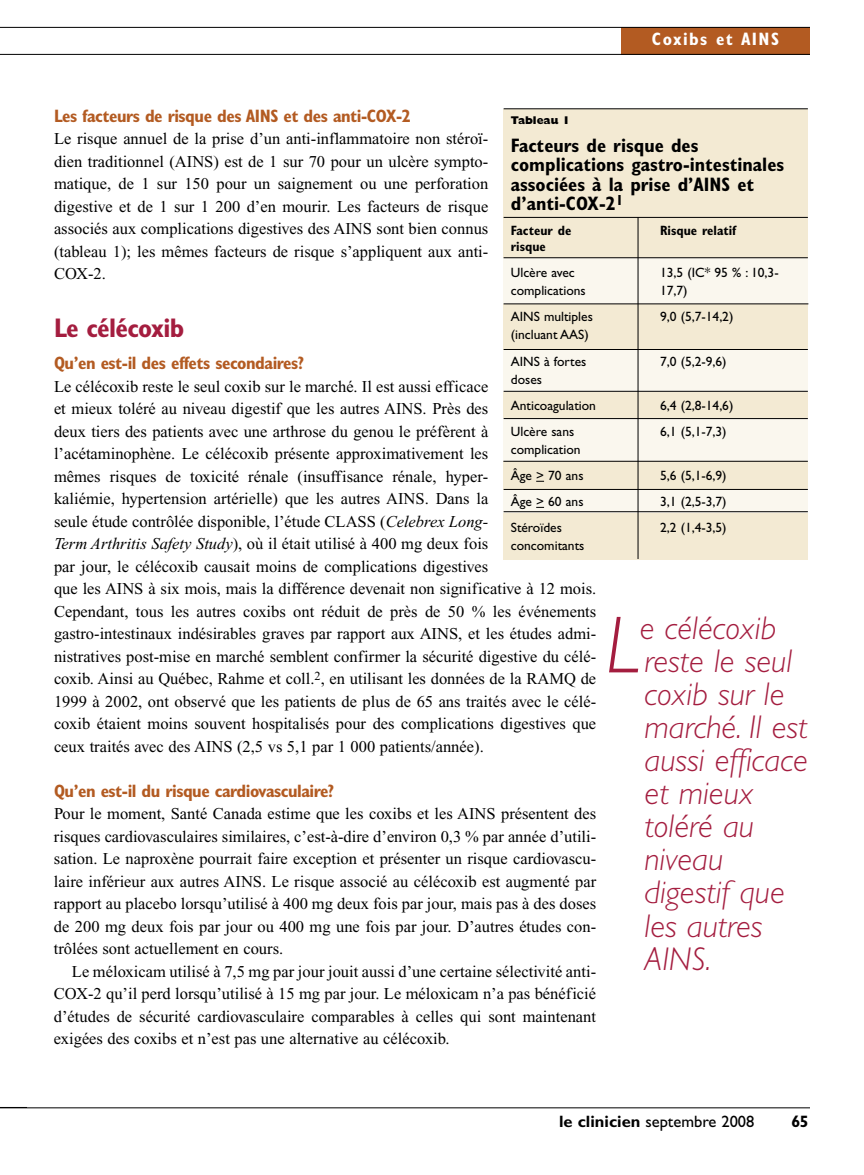
<style>
.page{position:relative;width:864px;height:1175px;background:#fff}
.page>*{position:absolute;margin:0;border:0;box-sizing:border-box;transform-origin:0 0}
.t1{font:italic 300 81.3px "Gill Sans";color:#a41d3f}
.t2{font:italic 300 33px/33px "Gill Sans";color:#a41d3f}
.t3{font:700 condensed 27px "Gill Sans";letter-spacing:-.025em;color:#a41d3f}
.t4{font:700 condensed 19.5px/19.5px "Gill Sans";color:#000}
.t5{font:700 condensed 18px "Gill Sans";letter-spacing:-.025em;color:#b35b22}
.t6{font:700 condensed 18px "Gill Sans";letter-spacing:.08em;color:#fff}
.t7{font:16.5px/22.5px "Times New Roman";color:#000;text-align:justify}
.t8{font:16.5px "Gill Sans";color:#000}
.t9{font:700 condensed 16.5px "Gill Sans";color:#000}
.t10{font:13.5px/26.1px "Gill Sans";color:#000}
.t11{font:700 condensed 13.5px "Gill Sans";color:#000}
.t12{font:800 11.25px "Gill Sans";color:#000}
.s1{font-style:italic}
.s2{font-weight:700}
</style>
<div class="page">
<div style="left:621px;top:28px;width:189px;height:27px;background:#b35b22"></div>
<hr style="left:0;top:27px;width:810px;height:1px;background:#000">
<hr style="left:0;top:54px;width:810px;height:1px;background:#000">
<hr style="left:0;top:1107px;width:810px;height:1px;background:#000">
<div style="left:504px;top:109px;width:304px;height:451px;background:#f3ead3"></div>
<div style="left:503px;top:258px;width:305px;height:45px;background:#faf7ee"></div>
<div style="left:504px;top:350px;width:304px;height:41px;background:#faf7ee"></div>
<div style="left:503px;top:418px;width:305px;height:42px;background:#faf7ee"></div>
<div style="left:504px;top:490px;width:304px;height:22px;background:#faf7ee"></div>
<hr style="left:638px;top:217px;width:1px;height:342px;background:#000">
<hr style="left:504px;top:108px;width:304px;height:1px;background:#000">
<hr style="left:504px;top:217px;width:304px;height:1px;background:#000">
<hr style="left:504px;top:349px;width:304px;height:1px;background:#000">
<hr style="left:504px;top:391px;width:304px;height:1px;background:#000">
<hr style="left:504px;top:257px;width:304px;height:1px;background:#000">
<hr style="left:504px;top:418px;width:304px;height:1px;background:#000">
<hr style="left:503px;top:461px;width:305px;height:1px;background:#000">
<hr style="left:504px;top:489px;width:304px;height:1px;background:#000">
<hr style="left:504px;top:511px;width:304px;height:1px;background:#000">
<hr style="left:504px;top:303px;width:304px;height:1px;background:#000">
<p class="t6" style="left:652px;top:33px;width:129px">Coxibs et AINS</p>
<p class="t5" style="left:54px;top:109px;width:359px">Les facteurs de risque des AINS et des anti-COX-2</p>
<p class="t7" style="left:54px;top:129px;width:436px">Le risque annuel de la prise d’un anti-inflammatoire non stéroï&shy;dien traditionnel (AINS) est de 1 sur 70 pour un ulcère sympto&shy;matique, de 1 sur 150 pour un saignement ou une perforation digestive et de 1 sur 1 200 d’en mourir. Les facteurs de risque associés aux complications digestives des AINS sont bien connus (tableau 1); les mêmes facteurs de risque s’appliquent aux anti-COX-2.</p>
<h3 class="t3" style="left:54px;top:318px;width:132px">Le célécoxib</h3>
<p class="t5" style="left:54px;top:356px;width:252px">Qu’en est-il des effets secondaires?</p>
<p class="t7" style="left:54px;top:376px;width:544px;text-align:left">Le célécoxib reste le seul coxib sur le marché. Il est aussi efficace<br>et mieux toléré au niveau digestif que les autres AINS. Près des<br>deux tiers des patients avec une arthrose du genou le préfèrent à l’acétaminophène. Le célécoxib présente approximativement les<br>mêmes risques de toxicité rénale (insuffisance rénale, hyper-<br>kaliémie, hypertension artérielle) que les autres AINS. Dans la<br>seule étude contrôlée disponible, l’étude CLASS (<span class="s1">Celebrex Long-<br>Term Arthritis Safety Study</span>), où il était utilisé à 400 mg deux fois<br>par jour, le célécoxib causait moins de complications digestives<br>que les AINS à six mois, mais la différence devenait non significative à 12 mois.<br>Cependant, tous les autres coxibs ont réduit de près de 50 % les événements gastro-intestinaux indésirables graves par rapport aux AINS, et les études admi&shy;nistratives post-mise en marché semblent confirmer la sécurité digestive du célé&shy;coxib. Ainsi au Québec, Rahme et coll.<sup>2</sup>, en utilisant les données de la RAMQ de 1999 à 2002, ont observé que les patients de plus de 65 ans traités avec le célé&shy;coxib étaient moins souvent hospitalisés pour des complications digestives que ceux traités avec des AINS (2,5 vs 5,1 par 1 000 patients/année).</p>
<p class="t5" style="left:54px;top:784px;width:282px">Qu’en est-il du risque cardiovasculaire?</p>
<p class="t7" style="left:54px;top:804px;width:544px">Pour le moment, Santé Canada estime que les coxibs et les AINS présentent des risques cardiovasculaires similaires, c’est-à-dire d’environ 0,3 % par année d’utili&shy;sation. Le naproxène pourrait faire exception et présenter un risque cardiovascu&shy;laire inférieur aux autres AINS. Le risque associé au célécoxib est augmenté par rapport au placebo lorsqu’utilisé à 400 mg deux fois par jour, mais pas à des doses de 200 mg deux fois par jour ou 400 mg une fois par jour. D’autres études con&shy;trôlées sont actuellement en cours.</p>
<p class="t7" style="left:54px;top:961px;width:544px;text-indent:18px">Le méloxicam utilisé à 7,5 mg par jour jouit aussi d’une certaine sélectivité anti-COX-2 qu’il perd lorsqu’utilisé à 15 mg par jour. Le méloxicam n’a pas bénéficié d’études de sécurité cardiovasculaire comparables à celles qui sont maintenant exigées des coxibs et n’est pas une alternative au célécoxib.</p>
<p class="t12" style="left:511px;top:116px;width:61px">Tableau 1</p>
<p class="t4" style="left:511px;top:137px;width:275px">Facteurs de risque des complications gastro-intestinales associées à la prise d’AINS et d’anti-COX-2<sup>1</sup></p>
<p class="t11" style="left:511px;top:225px;width:62px">Facteur de</p>
<p class="t11" style="left:660px;top:225px;width:78px">Risque relatif</p>
<p class="t11" style="left:511px;top:241px;width:37px">risque</p>
<p class="t10" style="left:511px;top:261px;width:65px">Ulcère avec</p>
<p class="t10" style="left:660px;top:261px;width:120px">13,5 (IC* 95 % : 10,3-</p>
<p class="t10" style="left:511px;top:279px;width:76px">complications</p>
<p class="t10" style="left:660px;top:279px;width:29px">17,7)</p>
<p class="t10" style="left:511px;top:305px;width:84px">AINS multiples</p>
<p class="t10" style="left:660px;top:305px;width:75px">9,0 (5,7-14,2)</p>
<p class="t10" style="left:511px;top:323px;width:80px">(incluant AAS)<br>AINS à fortes</p>
<p class="t10" style="left:660px;top:349px;width:68px">7,0 (5,2-9,6)</p>
<p class="t10" style="left:511px;top:367px;width:87px">doses<br>Anticoagulation</p>
<p class="t10" style="left:660px;top:393px;width:75px">6,4 (2,8-14,6)</p>
<p class="t10" style="left:511px;top:419px;width:65px">Ulcère sans</p>
<p class="t10" style="left:660px;top:419px;width:68px">6,1 (5,1-7,3)</p>
<p class="t10" style="left:511px;top:437px;width:74px">complication<br>Âge &gt; 70 ans</p>
<p class="t10" style="left:660px;top:463px;width:68px">5,6 (5,1-6,9)</p>
<p class="t10" style="left:511px;top:489px;width:74px">Âge &gt; 60 ans</p>
<p class="t10" style="left:660px;top:489px;width:68px">3,1 (2,5-3,7)</p>
<p class="t10" style="left:511px;top:516px;width:53px">Stéroïdes</p>
<p class="t10" style="left:660px;top:516px;width:68px">2,2 (1,4-3,5)</p>
<p class="t10" style="left:511px;top:534px;width:75px">concomitants</p>
<h1 class="t1" style="left:606px;top:614px;width:35px">L</h1>
<h2 class="t2" style="left:640px;top:614px;width:169px">e célécoxib reste le seul coxib sur le marché. Il est aussi efficace et mieux toléré au niveau digestif que les autres<br>AINS.</h2>
<p class="t8" style="left:559px;top:1115px;width:197px"><span class="s2">le clinicien</span> septembre 2008</p>
<p class="t9" style="left:792px;top:1115px;width:18px">65</p>
</div>
